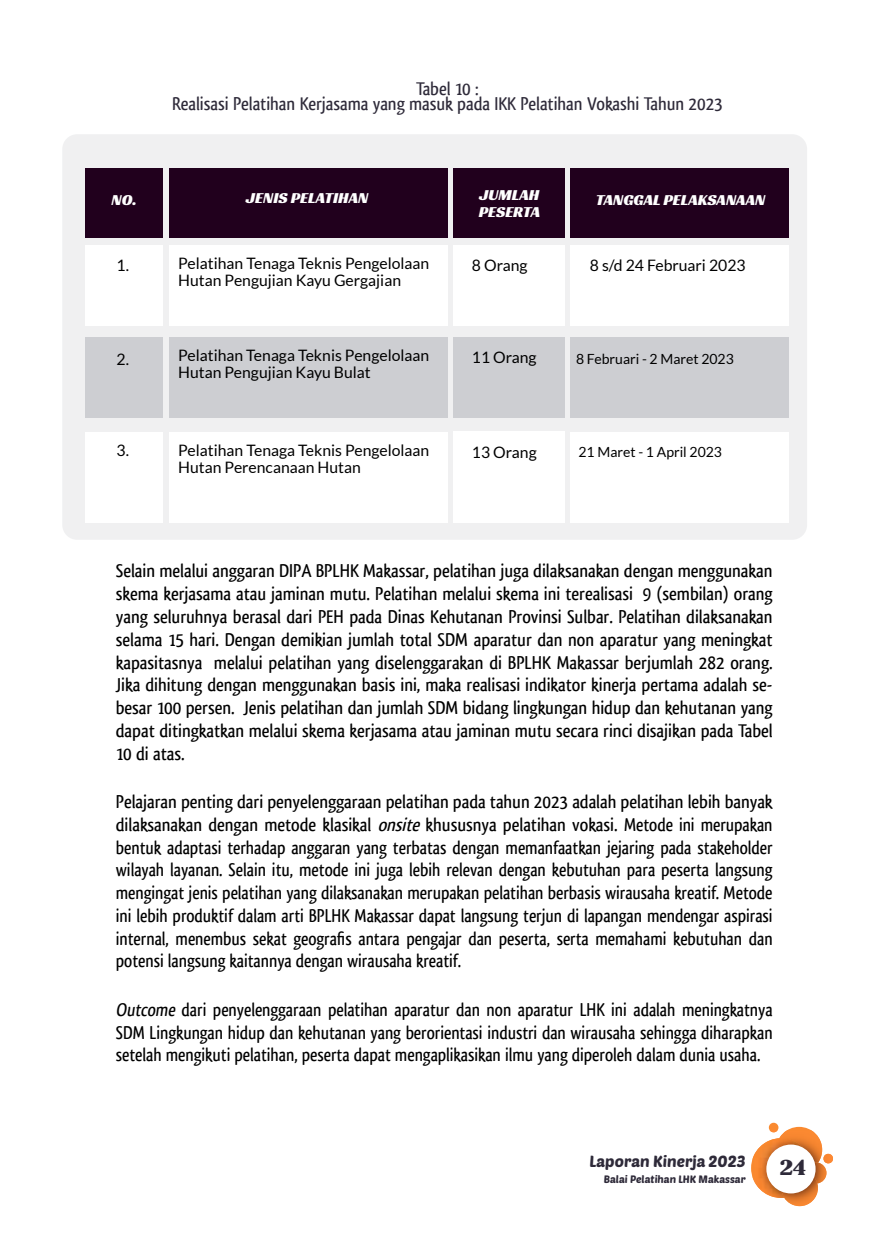
<style>
.page{position:relative;width:874px;height:1241px;background:#fff}
.page>*{position:absolute;margin:0;border:0;box-sizing:border-box;transform-origin:0 0}
.t1{font:500 19.25px/22.8px "Qlassik";color:#000;text-align:justify}
.t2{font:500 19.25px/22.8px "Qlassik";color:#000;text-align:justify;scale:.95 1}
.t3{font:500 19.25px/14.9px "Qlassik";color:#2e2a39;text-align:center}
.t4{font:condensed 19.25px "Bernard";color:#2e2a39;scale:1.4 1}
.t5{font:15.75px "Lato";color:#000}
.t6{font:15.75px/17.5px "Racing Sans One";color:#fff}
.t7{font:15.75px "Poetsen One";color:#2e2a39}
.t8{font:14px "Lato";color:#000}
.t9{font:10.5px "Poetsen One";color:#2e2a39}
.s1{font-style:italic}
</style>
<div class="page">
<div style="left:62px;top:134px;width:744px;height:405px;background:#f0f0f1;border-radius:15px"></div>
<div style="left:85px;top:168px;width:78px;height:69px;background:#21001d"></div>
<div style="left:169px;top:168px;width:278px;height:69px;background:#21001d"></div>
<div style="left:453px;top:168px;width:112px;height:69px;background:#21001d"></div>
<div style="left:569px;top:168px;width:219px;height:69px;background:#21001d"></div>
<div style="left:85px;top:245px;width:78px;height:81px;background:#fff"></div>
<div style="left:169px;top:245px;width:278px;height:81px;background:#fff"></div>
<div style="left:453px;top:245px;width:111px;height:81px;background:#fff"></div>
<div style="left:569px;top:245px;width:219px;height:81px;background:#fff"></div>
<div style="left:85px;top:337px;width:78px;height:80px;background:#cdced2"></div>
<div style="left:169px;top:337px;width:278px;height:80px;background:#cdced2"></div>
<div style="left:453px;top:337px;width:112px;height:80px;background:#cdced2"></div>
<div style="left:569px;top:337px;width:219px;height:80px;background:#cdced2"></div>
<div style="left:85px;top:432px;width:78px;height:91px;background:#fff"></div>
<div style="left:169px;top:432px;width:278px;height:91px;background:#fff"></div>
<div style="left:453px;top:431px;width:111px;height:92px;background:#fff"></div>
<div style="left:569px;top:432px;width:219px;height:91px;background:#fff"></div>
<svg style="left:775px;top:1126px;width:46px;height:46px"></svg>
<svg style="left:768px;top:1122px;width:10px;height:10px"></svg>
<img style="left:779px;top:1129px;width:42px;height:33px">
<img style="left:752px;top:1137px;width:58px;height:60px">
<svg style="left:769px;top:1129px;width:8px;height:3px"></svg>
<svg style="left:823px;top:1153px;width:10px;height:10px"></svg>
<img style="left:814px;top:1162px;width:12px;height:21px">
<img style="left:781px;top:1169px;width:36px;height:36px">
<div style="left:766px;top:1144px;width:49px;height:49px;background:#fff;border-radius:50%"></div>
<p class="t3" style="left:172px;top:81px;width:552px">Tabel 10 :<br>Realisasi Pelatihan Kerjasama yang masuk pada IKK Pelatihan Vokashi Tahun 2023</p>
<p class="t6" style="left:111px;top:191px;width:27px">NO.</p>
<p class="t6" style="left:246px;top:189px;width:124px">JENIS PELATIHAN</p>
<p class="t6" style="left:478px;top:185px;width:63px">JUMLAH<br>PESERTA</p>
<p class="t6" style="left:595px;top:190px;width:171px">TANGGAL PELAKSANAAN</p>
<p class="t5" style="left:117px;top:257px;width:14px">1.</p>
<p class="t5" style="left:178px;top:254px;width:252px">Pelatihan Tenaga Teknis Pengelolaan</p>
<p class="t5" style="left:471px;top:257px;width:57px">8 Orang</p>
<p class="t5" style="left:589px;top:257px;width:157px">8 s/d 24 Februari 2023</p>
<p class="t5" style="left:178px;top:272px;width:224px">Hutan Pengujian Kayu Gergajian</p>
<p class="t5" style="left:117px;top:351px;width:14px">2.</p>
<p class="t5" style="left:178px;top:346px;width:252px">Pelatihan Tenaga Teknis Pengelolaan</p>
<p class="t5" style="left:471px;top:349px;width:66px">11 Orang</p>
<p class="t8" style="left:576px;top:351px;width:159px">8 Februari - 2 Maret 2023</p>
<p class="t5" style="left:178px;top:364px;width:194px">Hutan Pengujian Kayu Bulat</p>
<p class="t5" style="left:117px;top:441px;width:14px">3.</p>
<p class="t5" style="left:178px;top:441px;width:252px">Pelatihan Tenaga Teknis Pengelolaan</p>
<p class="t5" style="left:471px;top:443px;width:66px">13 Orang</p>
<p class="t8" style="left:578px;top:443px;width:145px">21 Maret - 1 April 2023</p>
<p class="t5" style="left:178px;top:458px;width:184px">Hutan Perencanaan Hutan</p>
<p class="t1" style="left:116px;top:559px;width:658px">Selain melalui anggaran DIPA BPLHK Makassar, pelatihan juga dilaksanakan dengan menggunakan skema kerjasama atau jaminan mutu. Pelatihan melalui skema ini terealisasi 9 (sembilan) orang yang seluruhnya berasal dari PEH pada Dinas Kehutanan Provinsi Sulbar. Pelatihan dilaksanakan selama 15 hari. Dengan demikian jumlah total SDM aparatur dan non aparatur yang meningkat kapasitasnya melalui pelatihan yang diselenggarakan di BPLHK Makassar berjumlah 282 orang.<br>Jika dihitung dengan menggunakan basis ini, maka realisasi indikator kinerja pertama adalah se&shy;besar 100 persen. Jenis pelatihan dan jumlah SDM bidang lingkungan hidup dan kehutanan yang dapat ditingkatkan melalui skema kerjasama atau jaminan mutu secara rinci disajikan pada Tabel 10 di atas.</p>
<p class="t1" style="left:116px;top:790px;width:658px">Pelajaran penting dari penyelenggaraan pelatihan pada tahun 2023 adalah pelatihan lebih banyak dilaksanakan dengan metode klasikal <span class="s1">onsite</span>khususnya pelatihan vokasi. Metode ini merupakan bentuk adaptasi terhadap anggaran yang terbatas dengan memanfaatkan jejaring pada stakeholder wilayah layanan. Selain itu, metode ini juga lebih relevan dengan kebutuhan para peserta langsung mengingat jenis pelatihan yang dilaksanakan merupakan pelatihan berbasis wirausaha kreatif. Metode ini lebih produktif dalam arti BPLHK Makassar dapat langsung terjun di lapangan mendengar aspirasi internal, menembus sekat geografis antara pengajar dan peserta, serta memahami kebutuhan dan potensi langsung kaitannya dengan wirausaha kreatif.</p>
<p class="t2" style="left:116px;top:997px;width:692px">Outcome dari penyelenggaraan pelatihan aparatur dan non aparatur LHK ini adalah meningkatnya SDM Lingkungan hidup dan kehutanan yang berorientasi industri dan wirausaha sehingga diharapkan setelah mengikuti pelatihan, peserta dapat mengaplikasikan ilmu yang diperoleh dalam dunia usaha.</p>
<p class="t7" style="left:589px;top:1150px;width:157px">Laporan Kinerja 2023</p>
<p class="t9" style="left:603px;top:1171px;width:143px">Balai Pelatihan LHK Makassar</p>
<p class="t4" style="left:779px;top:1155px;width:20px">24</p>
</div>
